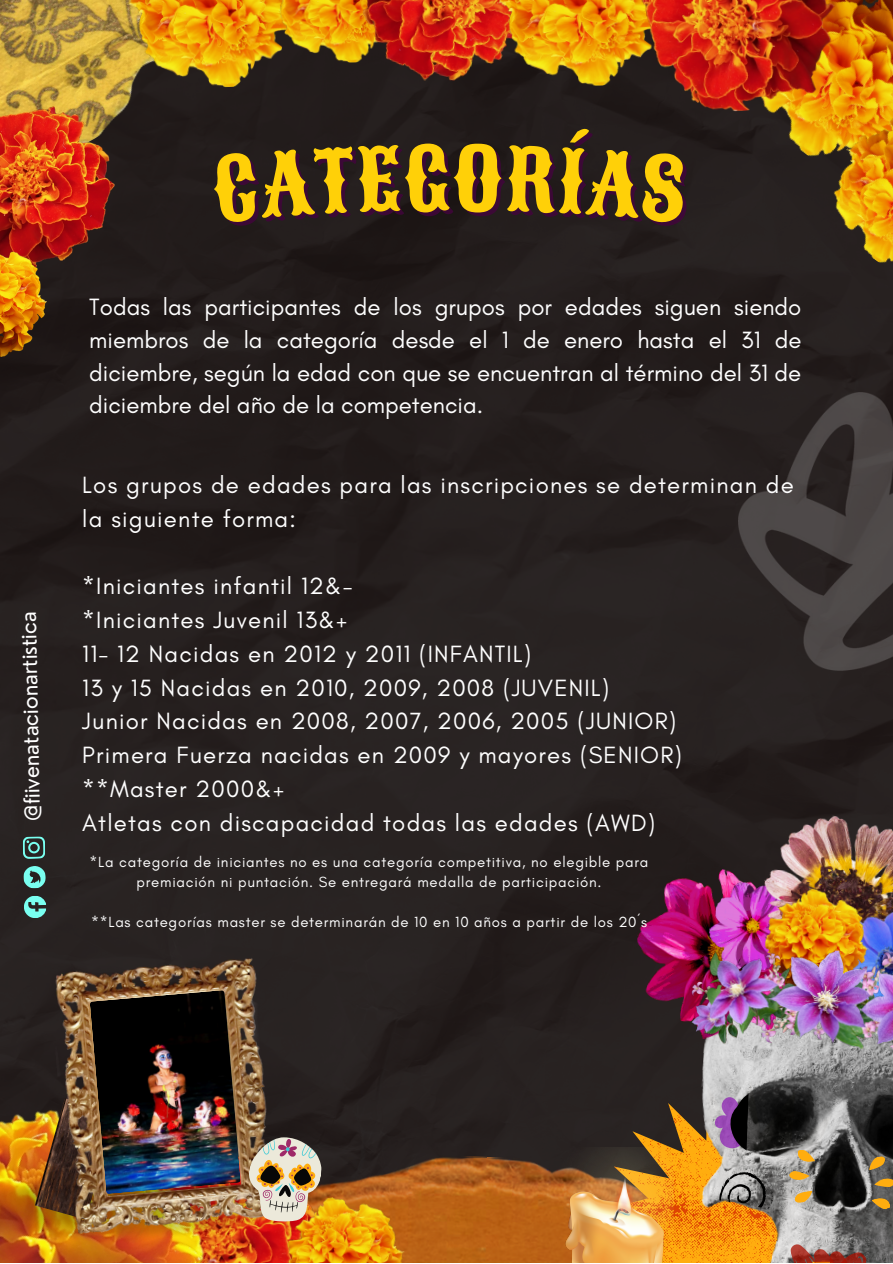
<style>
.page{position:relative;width:893px;height:1264px;background:#fff}
.page>*{position:absolute;margin:0;border:0;box-sizing:border-box;transform-origin:0 0}
.t1{font:24px/32.5px "Glacial Indifference";letter-spacing:.05em;color:#fefefe;text-align:justify}
.t2{font:21.3px "Nourd";color:#fff}
.t3{font:15px/20.2px "Glacial Indifference";letter-spacing:.05em;color:#fefefe;text-align:center}
</style>
<div class="page">
<div style="left:0;top:64px;width:892px;height:1072px;background:#26201f"></div>
<img style="left:326px;top:1136px;width:259px;height:126px">
<img style="left:246px;top:1144px;width:85px;height:118px">
<svg style="left:585px;top:1076px;width:104px;height:186px;background:#5e411c"></svg>
<img style="left:689px;top:1048px;width:203px;height:214px">
<img style="left:628px;top:862px;width:126px;height:186px">
<img style="left:705px;top:879px;width:49px;height:70px">
<img style="left:754px;top:809px;width:138px;height:140px">
<img style="left:873px;top:903px;width:19px;height:46px">
<img style="left:760px;top:884px;width:113px;height:65px">
<img style="left:690px;top:949px;width:202px;height:100px">
<svg style="left:797px;top:1149px;width:18px;height:13px"></svg>
<svg style="left:794px;top:1190px;width:18px;height:13px"></svg>
<svg style="left:788px;top:1170px;width:21px;height:11px"></svg>
<svg style="left:866px;top:1155px;width:26px;height:56px"></svg>
<svg style="left:712px;top:1164px;width:68px;height:45px;background:#91877a"></svg>
<svg style="left:789px;top:1239px;width:79px;height:23px;background:#996a65"></svg>
<svg style="left:713px;top:1089px;width:35px;height:68px;background:#816883"></svg>
<img style="left:0;top:0;width:242px;height:197px">
<img style="left:122px;top:0;width:178px;height:92px">
<img style="left:269px;top:0;width:72px;height:64px">
<img style="left:0;top:107px;width:115px;height:162px">
<img style="left:341px;top:0;width:194px;height:97px">
<img style="left:492px;top:0;width:143px;height:91px">
<img style="left:710px;top:0;width:182px;height:198px">
<img style="left:0;top:1041px;width:246px;height:221px">
<img style="left:635px;top:0;width:207px;height:118px">
<img style="left:804px;top:87px;width:88px;height:207px">
<img style="left:535px;top:1147px;width:138px;height:115px">
<img style="left:0;top:243px;width:47px;height:113px">
<img style="left:0;top:1169px;width:281px;height:78px">
<img style="left:281px;top:1190px;width:129px;height:72px">
<img style="left:35px;top:1098px;width:13px;height:121px">
<img style="left:48px;top:950px;width:235px;height:287px">
<img style="left:90px;top:990px;width:151px;height:204px">
<img style="left:242px;top:1130px;width:84px;height:98px">
<img style="left:738px;top:392px;width:154px;height:320px">
<svg style="left:23px;top:865px;width:23px;height:23px"></svg>
<svg style="left:24px;top:895px;width:23px;height:23px"></svg>
<svg style="left:23px;top:836px;width:22px;height:23px"></svg>
<div style="left:211px;top:126px;width:476px;height:98px;background:#241d1d"></div>
<p class="t2" style="left:19px;top:821px;width:211px;rotate:-91deg">@fi vi enatac oi nartist ci a</p>
<p class="t1" style="left:89px;top:291px;width:713px">Todas las participantes de los grupos por edades siguen siendo miembros de la categoría desde el 1 de enero hasta el 31 de diciembre, según la edad con que se encuentran al término del 31 de diciembre del año de la competencia.</p>
<p class="t1" style="left:82px;top:468px;width:713px;line-height:33.8px">Los grupos de edades para las inscripciones se determinan de la siguiente forma:</p>
<p class="t1" style="left:82px;top:569px;width:272px">*Iniciantes infantil 12&amp;-</p>
<p class="t1" style="left:82px;top:603px;width:266px">*Iniciantes Juvenil 13&amp;+</p>
<p class="t1" style="left:82px;top:637px;width:450px">11- 12 Nacidas en 2012 y 2011 (INFANTIL)</p>
<p class="t1" style="left:82px;top:671px;width:528px">13 y 15 Nacidas en 2010, 2009, 2008 (JUVENIL)</p>
<p class="t1" style="left:82px;top:704px;width:595px">Junior Nacidas en 2008, 2007, 2006, 2005 (JUNIOR)</p>
<p class="t1" style="left:82px;top:738px;width:601px">Primera Fuerza nacidas en 2009 y mayores (SENIOR)</p>
<p class="t1" style="left:82px;top:772px;width:203px">**Master 2000&amp;+</p>
<p class="t1" style="left:82px;top:805px;width:574px">Atletas con discapacidad todas las edades (AWD)</p>
<p class="t3" style="left:90px;top:851px;width:560px">*La categoría de iniciantes no es una categoría competitiva, no elegible para premiación ni puntación. Se entregará medalla de participación.</p>
<p class="t3" style="left:91px;top:912px;width:557px">**Las categorías master se determinarán de 10 en 10 años a partir de los 20´s</p>
</div>
